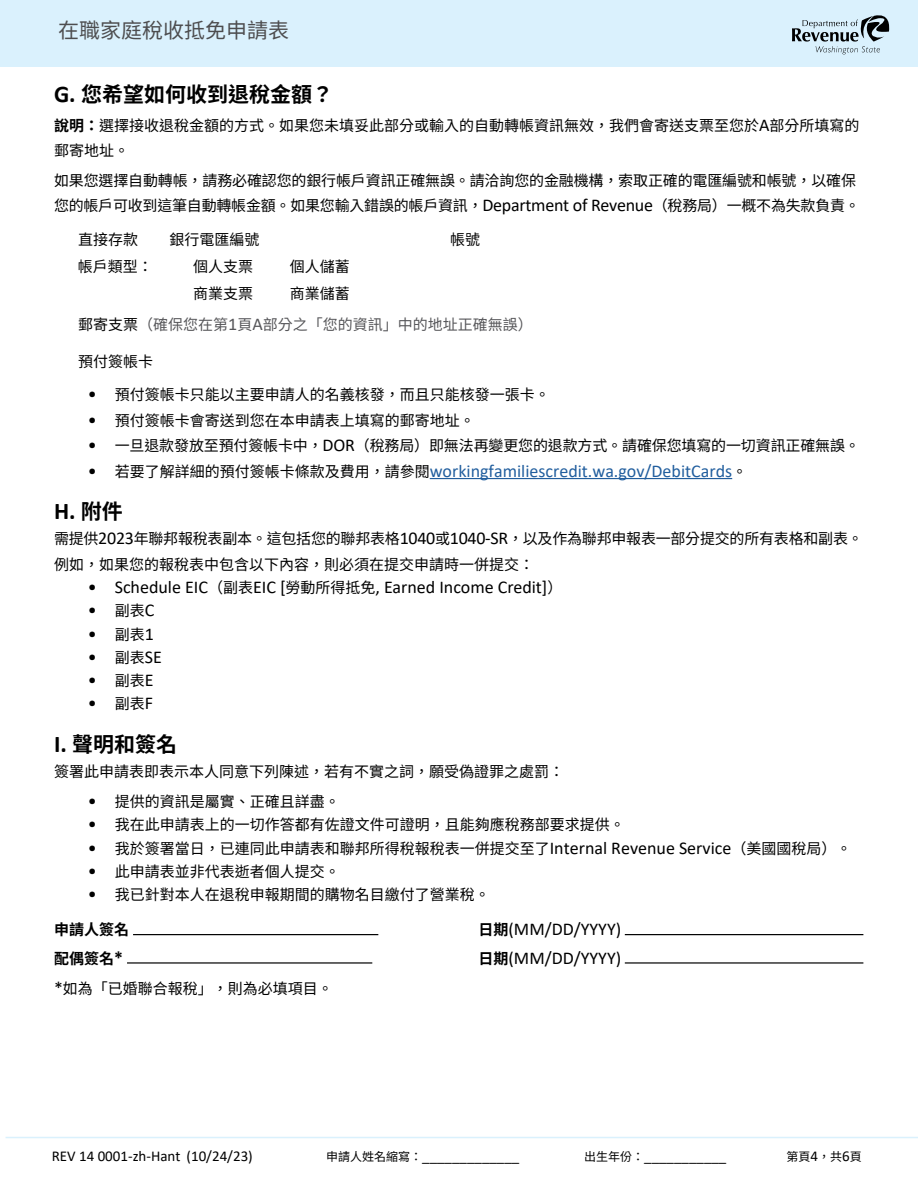
<style>
.page{position:relative;width:918px;height:1188px;background:#fff}
.page>*{position:absolute;margin:0;border:0;box-sizing:border-box;transform-origin:0 0}
.Heading_2{font:700 24px "Calibri";color:#000}
.Heading_2-2{font:700 21px "Noto Sans TC";color:#000}
.t1{font:21px "Noto Sans TC";color:#4d4d4f}
.Normal__P{font:18px "Calibri";color:#000}
.t2{font:18px "Calibri";color:#215e9e}
.Normal__P-2{font:15px/25.5px "Noto Sans TC";color:#000}
.t3{font:15px "Calibri";color:#000}
.Normal__P-3{font:15px "Noto Sans TC";color:#565659}
.Normal__P-4{font:700 15px "Noto Sans TC";color:#000}
.t4{font:12px "Noto Sans TC";color:#000}
.s1{font-family:"Calibri";font-size:24px}
.s2{font-weight:700}
.s3{font-family:"Calibri";font-size:18px}
.s4{color:#000}
.s5{font-family:"Noto Sans TC";font-size:15px;color:#000}
.s6{font-family:"Noto Sans TC";font-size:21px}
.s7{font-family:"Noto Sans TC";font-size:15px}
.s8{font-family:"Noto Sans TC";font-weight:700;font-size:15px}
.s9{font-family:"Noto Sans TC";font-size:12px}
.s10{font-family:"Calibri";font-size:15px}
</style>
<div class="page">
<div style="left:0;top:0;width:918px;height:67px;background:#daf1fd"></div>
<svg style="left:792px;top:15px;width:98px;height:39px"></svg>
<hr style="left:6px;top:1137px;width:912px;height:1px;background:#daf1fd">
<hr style="left:430px;top:478px;width:302px;height:1px;background:#215e9e">
<hr style="left:133px;top:934px;width:245px;height:1px;background:#000">
<hr style="left:625px;top:934px;width:238px;height:1px;background:#000">
<hr style="left:127px;top:962px;width:245px;height:2px;background:#000">
<hr style="left:625px;top:962px;width:238px;height:2px;background:#000">
<h2 class="t1" style="left:58px;top:19px;width:233px">在職家庭稅收抵免申請表</h2>
<h2 class="Heading_2-2" style="left:54px;top:83px;width:281px"><span class="s1">G.</span> 您希望如何收到退稅金額？</h2>
<p class="Normal__P-2" style="left:54px;top:113px;width:807px"><span class="s2">說明：</span>選擇接收退稅金額的方式。如果您未填妥此部分或輸入的自動轉帳資訊無效，我們會寄送支票至您於<span class="s3">A</span>部分所填寫的郵寄地址。</p>
<p class="Normal__P-2" style="left:54px;top:168px;width:807px">如果您選擇自動轉帳，請務必確認您的銀行帳戶資訊正確無誤。請洽詢您的金融機構，索取正確的電匯編號和帳號，以確保您的帳戶可收到這筆自動轉帳金額。如果您輸入錯誤的帳戶資訊，<span class="s3">Department of Revenue</span>（稅務局）一概不為失款負責。</p>
<p class="Normal__P-2" style="left:78px;top:227px;width:61px">直接存款</p>
<p class="Normal__P-2" style="left:170px;top:227px;width:91px">銀行電匯編號</p>
<p class="Normal__P-2" style="left:450px;top:227px;width:31px">帳號</p>
<p class="Normal__P-2" style="left:78px;top:254px;width:76px">帳戶類型：</p>
<p class="Normal__P-2" style="left:193px;top:254px;width:61px">個人支票</p>
<p class="Normal__P-2" style="left:290px;top:254px;width:61px">個人儲蓄</p>
<p class="Normal__P-2" style="left:193px;top:281px;width:61px">商業支票</p>
<p class="Normal__P-2" style="left:290px;top:281px;width:61px">商業儲蓄</p>
<p class="Normal__P-3" style="left:78px;top:316px;width:456px"><span class="s4">郵寄支票</span>（確保您在第<span class="s3">1</span>頁<span class="s3">A</span>部分之「您的資訊」中的地址正確無誤）</p>
<p class="Normal__P-2" style="left:78px;top:349px;width:76px">預付簽帳卡</p>
<p class="Normal__P-2" style="left:88px;top:382px;width:463px"><span class="s3">•</span> 預付簽帳卡只能以主要申請人的名義核發，而且只能核發一張卡。</p>
<p class="Normal__P-2" style="left:88px;top:408px;width:388px"><span class="s3">•</span> 預付簽帳卡會寄送到您在本申請表上填寫的郵寄地址。</p>
<p class="Normal__P-2" style="left:88px;top:433px;width:774px"><span class="s3">•</span> 一旦退款發放至預付簽帳卡中，<span class="s3">DOR</span>（稅務局）即無法再變更您的退款方式。請確保您填寫的一切資訊正確無誤。</p>
<p class="t2" style="left:88px;top:458px;width:661px"><span class="s4">•</span> <span class="s5">若要了解詳細的預付簽帳卡條款及費用，請參閱</span>workingfamiliescredit.wa.gov/DebitCards<span class="s5">。</span></p>
<h2 class="Heading_2" style="left:54px;top:494px;width:70px">H. <span class="s6">附件</span></h2>
<p class="Normal__P-2" style="left:54px;top:526px;width:810px">需提供<span class="s3">2023</span>年聯邦報稅表副本。這包括您的聯邦表格<span class="s3">1040</span>或<span class="s3">1040-SR</span>，以及作為聯邦申報表一部分提交的所有表格和副表。例如，如果您的報稅表中包含以下內容，則必須在提交申請時一併提交：</p>
<p class="Normal__P" style="left:88px;top:575px;width:476px">• Schedule EIC<span class="s7">（副表</span>EIC [<span class="s7">勞動所得抵免</span>, Earned Income Credit]<span class="s7">）</span></p>
<p class="Normal__P" style="left:88px;top:598px;width:68px">• <span class="s7">副表</span>C</p>
<p class="Normal__P" style="left:88px;top:621px;width:68px">• <span class="s7">副表</span>1</p>
<p class="Normal__P" style="left:88px;top:644px;width:76px">• <span class="s7">副表</span>SE</p>
<p class="Normal__P" style="left:88px;top:668px;width:67px">• <span class="s7">副表</span>E</p>
<p class="Normal__P" style="left:88px;top:691px;width:67px">• <span class="s7">副表</span>F</p>
<h2 class="Heading_2-2" style="left:54px;top:732px;width:125px"><span class="s1">I.</span> 聲明和簽名</h2>
<p class="Normal__P-2" style="left:54px;top:759px;width:511px">簽署此申請表即表示本人同意下列陳述，若有不實之詞，願受偽證罪之處罰：</p>
<p class="Normal__P-2" style="left:88px;top:789px;width:253px"><span class="s3">•</span> 提供的資訊是屬實、正確且詳盡。</p>
<p class="Normal__P-2" style="left:88px;top:812px;width:538px"><span class="s3">•</span> 我在此申請表上的一切作答都有佐證文件可證明，且能夠應稅務部要求提供。</p>
<p class="Normal__P-2" style="left:88px;top:836px;width:765px"><span class="s3">•</span> 我於簽署當日，已連同此申請表和聯邦所得稅報稅表一併提交至了<span class="s3">Internal Revenue Service</span>（美國國稅局）。</p>
<p class="Normal__P-2" style="left:88px;top:859px;width:253px"><span class="s3">•</span> 此申請表並非代表逝者個人提交。</p>
<p class="Normal__P-2" style="left:88px;top:882px;width:403px"><span class="s3">•</span> 我已針對本人在退稅申報期間的購物名目繳付了營業稅。</p>
<p class="Normal__P-4" style="left:54px;top:921px;width:76px">申請人簽名</p>
<p class="Normal__P" style="left:478px;top:917px;width:144px"><span class="s8">日期</span>(MM/DD/YYYY)</p>
<p class="Normal__P-4" style="left:54px;top:950px;width:70px">配偶簽名<span class="s3">*</span></p>
<p class="Normal__P" style="left:478px;top:945px;width:144px"><span class="s8">日期</span>(MM/DD/YYYY)</p>
<p class="Normal__P-2" style="left:54px;top:976px;width:280px"><span class="s3">*</span>如為「已婚聯合報稅」，則為必填項目。</p>
<p class="t3" style="left:52px;top:1145px;width:203px">REV 14 0001-zh-Hant (10/24/23)</p>
<p class="t3" style="left:326px;top:1145px;width:195px"><span class="s9">申請人姓名縮寫：</span>_____________</p>
<p class="t3" style="left:584px;top:1145px;width:144px"><span class="s9">出生年份：</span>___________</p>
<p class="t4" style="left:787px;top:1150px;width:77px">第頁<span class="s10">4</span>，共<span class="s10">6</span>頁</p>
</div>
